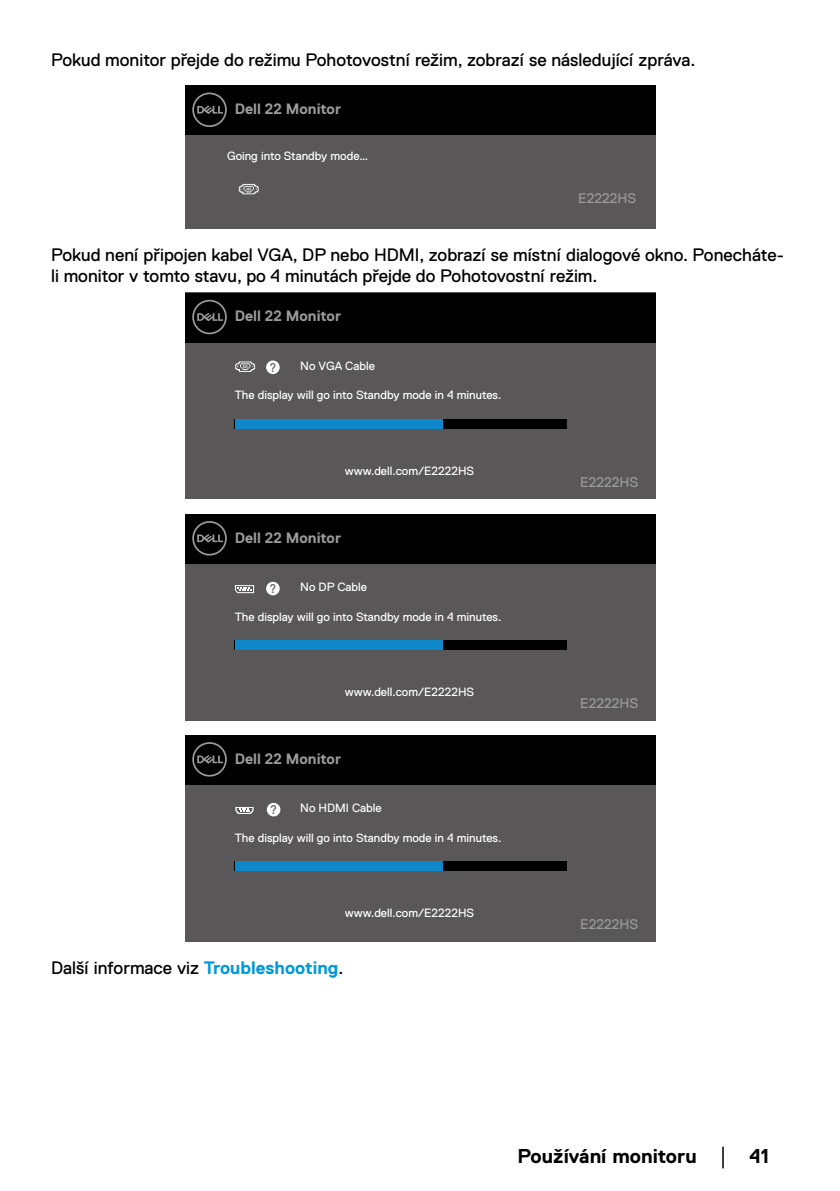
<style>
.page{position:relative;width:840px;height:1191px;background:#fff}
.page>*{position:absolute;margin:0;border:0;box-sizing:border-box;transform-origin:0 0}
.t1{font:700 20px "Dell Replica";color:#000}
.t2{font:18px/21.6px "Dell Replica";color:#000}
.t3{font:700 15px "Dell Replica";color:#9b9b9b}
.t4{font:14px "Dell Replica";color:#9b9b9b}
.t5{font:12.6px "Dell Replica";color:#595757;scale:.92 1}
.t6{font:12px "Dell Replica";color:#fff}
.s1{font-weight:700;color:#0099d9}
.s2{font-family:"Times New Roman";font-weight:400;font-size:18px}
</style>
<div class="page">
<div style="left:185px;top:86px;width:470px;height:142px;background:#595757"></div>
<div style="left:185px;top:86px;width:470px;height:49px;background:#000"></div>
<svg style="left:192px;top:93px;width:35px;height:34px"></svg>
<svg style="left:239px;top:184px;width:19px;height:10px"></svg>
<div style="left:185px;top:293px;width:470px;height:206px;background:#595757"></div>
<div style="left:185px;top:293px;width:470px;height:49px;background:#000"></div>
<svg style="left:192px;top:300px;width:35px;height:34px"></svg>
<div style="left:235px;top:419px;width:331px;height:9px;background:#000"></div>
<div style="left:235px;top:419px;width:207px;height:9px;background:#0e88ca"></div>
<div style="left:266px;top:360px;width:13px;height:14px;background:#fff;border-radius:50%"></div>
<svg style="left:235px;top:361px;width:20px;height:11px"></svg>
<div style="left:185px;top:514px;width:470px;height:206px;background:#595757"></div>
<div style="left:185px;top:514px;width:470px;height:50px;background:#000"></div>
<svg style="left:192px;top:521px;width:35px;height:34px"></svg>
<div style="left:235px;top:640px;width:331px;height:9px;background:#000"></div>
<div style="left:235px;top:640px;width:207px;height:9px;background:#0e88ca"></div>
<div style="left:266px;top:582px;width:13px;height:13px;background:#fff;border-radius:50%"></div>
<svg style="left:235px;top:585px;width:19px;height:8px"></svg>
<div style="left:185px;top:735px;width:470px;height:206px;background:#595757"></div>
<div style="left:185px;top:735px;width:470px;height:50px;background:#000"></div>
<svg style="left:192px;top:742px;width:35px;height:34px"></svg>
<div style="left:235px;top:861px;width:331px;height:9px;background:#000"></div>
<div style="left:235px;top:861px;width:207px;height:9px;background:#0e88ca"></div>
<div style="left:267px;top:803px;width:13px;height:13px;background:#fff;border-radius:50%"></div>
<svg style="left:235px;top:807px;width:18px;height:7px"></svg>
<p class="t2" style="left:51px;top:49px;width:645px">Pokud monitor přejde do režimu Pohotovostní režim, zobrazí se následující zpráva.</p>
<p class="t3" style="left:234px;top:101px;width:108px">Dell 22 Monitor</p>
<p class="t6" style="left:227px;top:150px;width:142px">Going into Standby mode…</p>
<p class="t4" style="left:578px;top:190px;width:60px">E2222HS</p>
<p class="t2" style="left:51px;top:244px;width:734px">Pokud není připojen kabel VGA, DP nebo HDMI, zobrazí se místní dialogové okno. Ponecháte&shy;li monitor v tomto stavu, po 4 minutách přejde do Pohotovostní režim.</p>
<p class="t3" style="left:234px;top:308px;width:108px">Dell 22 Monitor</p>
<p class="t6" style="left:300px;top:359px;width:76px">No VGA Cable</p>
<p class="t5" style="left:269px;top:360px;width:9px">?</p>
<p class="t6" style="left:234px;top:388px;width:268px">The display will go into Standby mode in 4 minutes.</p>
<p class="t6" style="left:345px;top:464px;width:131px">www.dell.com/E2222HS</p>
<p class="t3" style="left:234px;top:529px;width:108px">Dell 22 Monitor</p>
<p class="t6" style="left:300px;top:580px;width:68px">No DP Cable</p>
<p class="t5" style="left:269px;top:582px;width:9px">?</p>
<p class="t6" style="left:234px;top:609px;width:268px">The display will go into Standby mode in 4 minutes.</p>
<p class="t6" style="left:345px;top:685px;width:131px">www.dell.com/E2222HS</p>
<p class="t3" style="left:234px;top:750px;width:108px">Dell 22 Monitor</p>
<p class="t6" style="left:300px;top:801px;width:83px">No HDMI Cable</p>
<p class="t5" style="left:270px;top:803px;width:9px">?</p>
<p class="t6" style="left:234px;top:830px;width:268px">The display will go into Standby mode in 4 minutes.</p>
<p class="t6" style="left:345px;top:906px;width:131px">www.dell.com/E2222HS</p>
<p class="t2" style="left:51px;top:957px;width:294px">Další informace viz <span class="s1">Troubleshooting</span>.</p>
<p class="t4" style="left:580px;top:474px;width:60px">E2222HS</p>
<p class="t4" style="left:580px;top:695px;width:60px">E2222HS</p>
<p class="t4" style="left:580px;top:916px;width:60px">E2222HS</p>
<p class="t1" style="left:517px;top:1144px;width:253px">Používání monitoru <span class="s2">│</span> 41</p>
</div>
